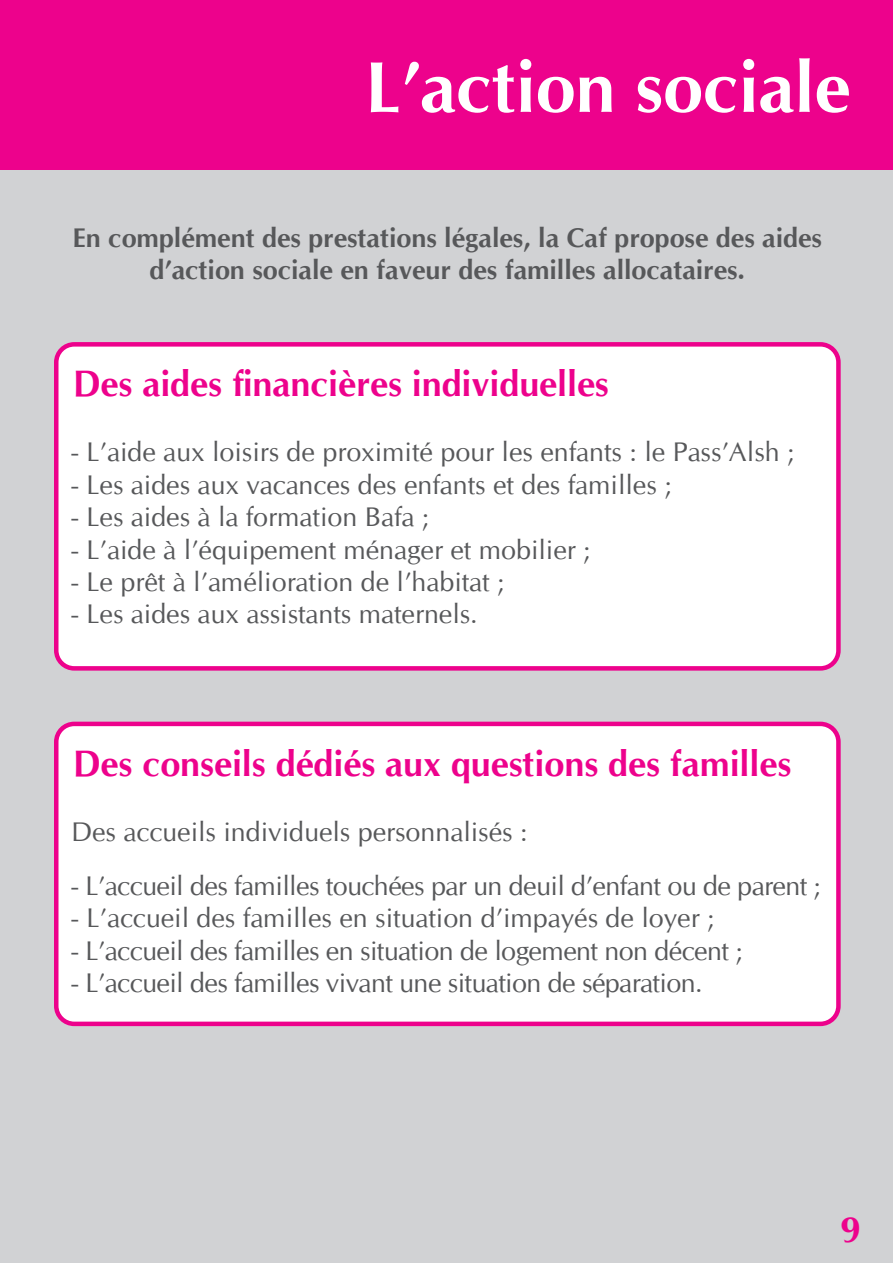
<style>
.page{position:relative;width:893px;height:1263px;background:#fff}
.page>*{position:absolute;margin:0;border:0;box-sizing:border-box;transform-origin:0 0}
.t1{font:700 72px "CG Omega";color:#fff}
.t2{font:700 36px "CG Omega";color:#ed028c}
.t3{font:700 36px "CG Omega";color:#ed028c;scale:1.04 1}
.t4{font:27px "CG Omega";color:#57585a}
.t5{font:27px "CG Omega";letter-spacing:-.02em;color:#57585a}
.t6{font:700 27px/32.4px "CG Omega";color:#57585a;text-align:center}
</style>
<div class="page">
<div style="left:0;top:0;width:893px;height:170px;background:#ed028c"></div>
<div style="left:0;top:170px;width:893px;height:1093px;background:#d1d2d4"></div>
<div style="left:56px;top:344px;width:782px;height:324px;background:#fff;border-radius:18px"></div>
<div style="left:54px;top:342px;width:787px;height:329px;border:4px solid #ed028c;border-radius:18px"></div>
<div style="left:56px;top:724px;width:782px;height:300px;background:#fff;border-radius:18px"></div>
<div style="left:54px;top:722px;width:787px;height:304px;border:4px solid #ed028c;border-radius:18px"></div>
<h1 class="t1" style="left:364px;top:42px;width:487px">L’action sociale</h1>
<p class="t6" style="left:72px;top:221px;width:751px">En complément des prestations légales, la Caf propose des aides d’action sociale en faveur des familles allocataires.</p>
<h2 class="t2" style="left:73px;top:361px;width:538px">Des aides financières individuelles</h2>
<p class="t4" style="left:71px;top:436px;width:725px">- L’aide aux loisirs de proximité pour les enfants : le Pass’Alsh ;</p>
<p class="t4" style="left:71px;top:468px;width:602px">- Les aides aux vacances des enfants et des familles ;</p>
<p class="t4" style="left:71px;top:501px;width:360px">- Les aides à la formation Bafa ;</p>
<p class="t4" style="left:71px;top:533px;width:521px">- L’aide à l’équipement ménager et mobilier ;</p>
<p class="t4" style="left:71px;top:566px;width:435px">- Le prêt à l’amélioration de l’habitat ;</p>
<p class="t4" style="left:71px;top:598px;width:408px">- Les aides aux assistants maternels.</p>
<h2 class="t2" style="left:73px;top:741px;width:720px">Des conseils dédiés aux questions des familles</h2>
<p class="t4" style="left:71px;top:815px;width:458px">Des accueils individuels personnalisés :</p>
<p class="t5" style="left:71px;top:869px;width:751px">- L’accueil des familles touchées par un deuil d’enfant ou de parent ;</p>
<p class="t4" style="left:71px;top:902px;width:645px">- L’accueil des familles en situation d’impayés de loyer ;</p>
<p class="t5" style="left:71px;top:934px;width:673px">- L’accueil des familles en situation de logement non décent ;</p>
<p class="t5" style="left:71px;top:967px;width:633px">- L’accueil des familles vivant une situation de séparation.</p>
<h2 class="t3" style="left:840px;top:1207px;width:22px">9</h2>
</div>
